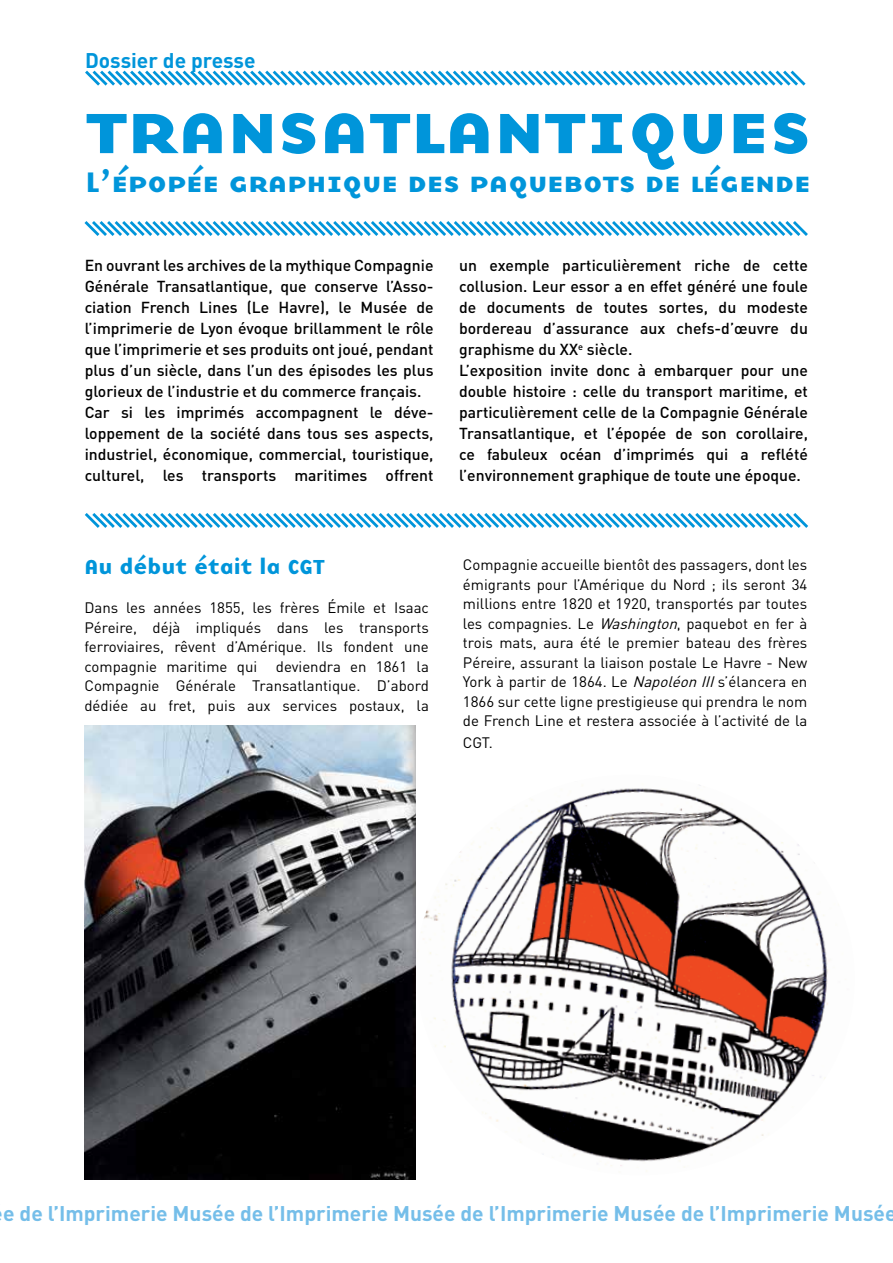
<style>
.page{position:relative;width:893px;height:1263px;background:#fff}
.page>*{position:absolute;margin:0;border:0;box-sizing:border-box;transform-origin:0 0}
.t1{font:75px "Base Nine SCB";color:#0095da}
.t2{font:29.25px "Base Nine SCB";color:#0095da}
.t3{font:700 21px "DIN";color:#75bee9}
.t4{font:21px "Base Nine B";color:#0095da}
.t5{font:700 21px "DIN";color:#0095da}
.t6{font:500 15.75px/21px "DIN";color:#000}
.t7{font:15px/19.5px "DIN";color:#000;text-align:justify}
.s1{font-style:italic}
</style>
<div class="page">
<svg style="left:85px;top:70px;width:721px;height:16px"></svg>
<img style="left:84px;top:726px;width:332px;height:454px">
<img style="left:405px;top:775px;width:424px;height:405px">
<svg style="left:84px;top:513px;width:724px;height:15px"></svg>
<svg style="left:84px;top:221px;width:724px;height:15px"></svg>
<h3 class="t5" style="left:85px;top:47px;width:172px">Dossier de presse</h3>
<h1 class="t1" style="left:86px;top:68px;width:727px">transatlantiques</h1>
<h2 class="t2" style="left:86px;top:159px;width:727px">L’épopée graphique des paquebots de légende</h2>
<p class="t6" style="left:85px;top:255px;width:350px">En ouvrant les archives de la mythique Compagnie Générale Transatlantique, que conserve l’Asso&shy;ciation French Lines (Le Havre), le Musée de l’imprimerie de Lyon évoque brillamment le rôle que l’imprimerie et ses produits ont joué, pendant plus d’un siècle, dans l’un des épisodes les plus glorieux de l’industrie et du commerce français.<br>Car si les imprimés accompagnent le déve&shy;loppement de la société dans tous ses aspects, industriel, économique, commercial, touristique, culturel, les transports maritimes offrent</p>
<p class="t6" style="left:459px;top:255px;width:350px">un exemple particulièrement riche de cette collusion. Leur essor a en effet généré une foule de documents de toutes sortes, du modeste bordereau d’assurance aux chefs-d’œuvre du graphisme du XX<sup>e</sup> siècle.<br>L’exposition invite donc à embarquer pour une double histoire : celle du transport maritime, et particulièrement celle de la Compagnie Générale Transatlantique, et l’épopée de son corollaire, ce fabuleux océan d’imprimés qui a reflété l’environnement graphique de toute une époque.</p>
<h3 class="t4" style="left:84px;top:550px;width:242px">Au début était la CGT</h3>
<p class="t7" style="left:84px;top:598px;width:346px">Dans les années 1855, les frères Émile et Isaac Péreire, déjà impliqués dans les transports ferroviaires, rêvent d’Amérique. Ils fondent une compagnie maritime qui deviendra en 1861 la Compagnie Générale Transatlantique. D’abord dédiée au fret, puis aux services postaux, la</p>
<p class="t7" style="left:463px;top:555px;width:346px">Compagnie accueille bientôt des passagers, dont les émigrants pour l’Amérique du Nord ; ils seront 34 millions entre 1820 et 1920, transportés par toutes les compagnies. Le <span class="s1">Washington</span>, paquebot en fer à trois mats, aura été le premier bateau des frères Péreire, assurant la liaison postale Le Havre - New York à partir de 1864. Le <span class="s1">NapoléonIII</span>s’élancera en 1866 sur cette ligne prestigieuse qui prendra le nom de French Line et restera associée à l’activité de la</p>
<p class="t7" style="left:463px;top:733px;width:32px">CGT.</p>
<h3 class="t3" style="left:3px;top:1199px;width:895px">e de l’Imprimerie Musée de l’Imprimerie Musée de l’Imprimerie Musée de l’Imprimerie Musée</h3>
</div>
